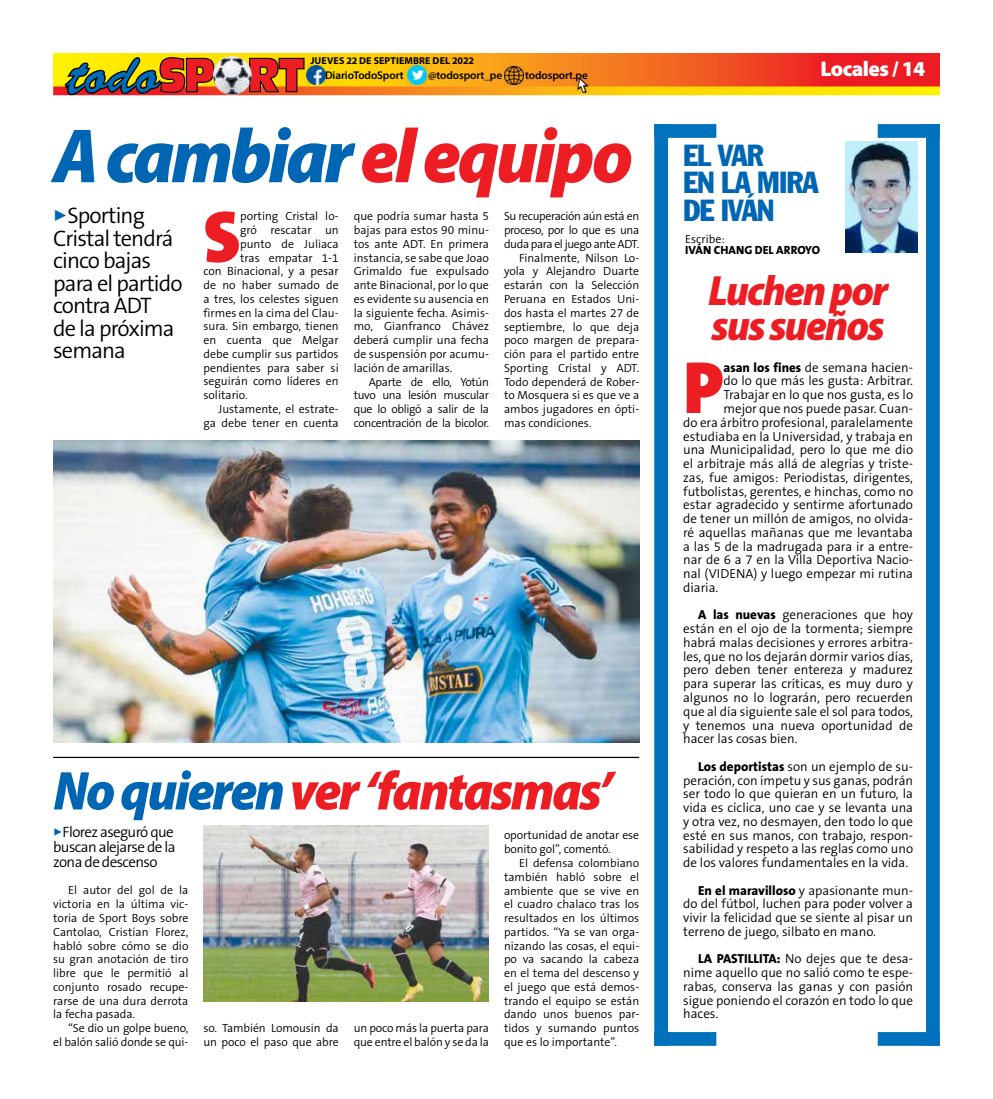
<style>
.page{position:relative;width:993px;height:1099px;background:#fff}
.page>*{position:absolute;margin:0;border:0;box-sizing:border-box;transform-origin:0 0}
.t1{font:italic 900 semi-condensed 77.5px "Myriad Pro";letter-spacing:-.04em;color:#0066b3}
.t2{font:900 74.25px "The Sans B9";color:#ed1d24}
.t3{font:900 73px "The Sans B9";color:#ed1d24}
.t4{font:italic 900 semi-condensed 55px "Myriad Pro";letter-spacing:-.04em;color:#ed1d24}
.t5{font:italic 900 semi-condensed 42.5px/35px "Myriad Pro";letter-spacing:-.04em;color:#ed1d24}
.t6{font:condensed 30px/27.5px "Franklin Gothic Std";letter-spacing:-.03em;color:#0066b3}
.t7{font:300 22.5px/22.5px "The Sans B4";letter-spacing:-.04em;color:#000}
.t8{font:900 21.25px "Myriad Pro";letter-spacing:-.03em;color:#fff}
.t9{font:300 15px/15px "The Sans B4";letter-spacing:-.04em;color:#000;text-align:justify}
.t10{font:300 13.12px/13.8px "The Sans B4";color:#000;text-align:justify}
.t11{font:300 11.88px/13.8px "The Sans B4";color:#000;text-align:justify}
.t12{font:300 11.88px "The Sans B4";letter-spacing:-.03em;color:#000}
.t13{font:800 11.88px "The Sans";color:#000}
.t14{font:600 11.25px "Myriad Pro";letter-spacing:-.01em;color:#000}
.t15{font:700 10px "Myriad Pro";letter-spacing:.01em;color:#000}
.s1{color:#ed1d24}
.s2{color:#0066b3}
.s3{font-family:"The Sans";font-weight:800}
</style>
<div class="page">
<svg style="left:53px;top:53px;width:886px;height:33px;background:#f47819"></svg>
<svg style="left:53px;top:86px;width:886px;height:9px;background:#fab20e"></svg>
<svg style="left:251px;top:58px;width:53px;height:34px;background:#ce4018"></svg>
<svg style="left:65px;top:57px;width:149px;height:38px;background:#9c692f"></svg>
<img style="left:212px;top:55px;width:39px;height:39px">
<img style="left:575px;top:78px;width:14px;height:14px">
<img style="left:306px;top:66px;width:19px;height:18px">
<img style="left:407px;top:66px;width:19px;height:19px">
<img style="left:504px;top:66px;width:19px;height:19px">
<img style="left:53px;top:440px;width:586px;height:302px">
<img style="left:203px;top:825px;width:286px;height:176px">
<img style="left:845px;top:142px;width:71px;height:111px">
<div style="left:654px;top:124px;width:13px;height:921px;background:#0072bc"></div>
<div style="left:654px;top:1032px;width:62px;height:13px;background:#0072bc"></div>
<div style="left:654px;top:124px;width:62px;height:14px;background:#0072bc"></div>
<div style="left:925px;top:124px;width:14px;height:921px;background:#0072bc"></div>
<div style="left:877px;top:1032px;width:62px;height:13px;background:#0072bc"></div>
<div style="left:877px;top:124px;width:62px;height:14px;background:#0072bc"></div>
<hr style="left:53px;top:756px;width:586px;height:2px;background:#000">
<p class="t15" style="left:310px;top:54px;width:165px">JUEVES 22 DE SEPTIEMBRE DEL 2022</p>
<p class="t14" style="left:325px;top:68px;width:80px">DiarioTodoSport</p>
<p class="t14" style="left:428px;top:68px;width:76px">@todosport_pe</p>
<p class="t14" style="left:525px;top:68px;width:64px">todosport.pe</p>
<h3 class="t8" style="left:820px;top:55px;width:106px">Locales / 14</h3>
<h1 class="t1" style="left:53px;top:105px;width:581px">A cambiar <span class="s1">el equipo</span></h1>
<h3 class="t7" style="left:53px;top:205px;width:131px"><span class="s2">✓</span>Sporting<br>Cristal tendrá cinco bajas para el partido contra ADT<br>de la próxima semana</h3>
<h3 class="t3" style="left:203px;top:198px;width:38px">S</h3>
<p class="t11" style="left:240px;top:210px;width:100px">porting Cristal lo-</p>
<p class="t11" style="left:240px;top:224px;width:100px">gró rescatar un</p>
<p class="t11" style="left:240px;top:237px;width:100px">punto de Juliaca</p>
<p class="t11" style="left:240px;top:251px;width:100px">tras empatar 1-1</p>
<p class="t11" style="left:203px;top:265px;width:137px">con Binacional, y a pesar</p>
<p class="t11" style="left:203px;top:279px;width:137px">de no haber sumado de</p>
<p class="t11" style="left:203px;top:292px;width:137px">a tres, los celestes siguen</p>
<p class="t11" style="left:203px;top:306px;width:137px">firmes en la cima del Clau-</p>
<p class="t11" style="left:203px;top:320px;width:137px">sura. Sin embargo, tienen</p>
<p class="t11" style="left:203px;top:334px;width:137px">en cuenta que Melgar</p>
<p class="t11" style="left:203px;top:347px;width:137px">debe cumplir sus partidos</p>
<p class="t11" style="left:203px;top:361px;width:137px">pendientes para saber si</p>
<p class="t11" style="left:203px;top:375px;width:137px">seguirán como líderes en</p>
<p class="t11" style="left:203px;top:389px;width:46px">solitario.</p>
<p class="t11" style="left:218px;top:402px;width:122px">Justamente, el estrate-</p>
<p class="t11" style="left:203px;top:416px;width:137px">ga debe tener en cuenta</p>
<p class="t11" style="left:353px;top:210px;width:137px">que podría sumar hasta 5 bajas para estos 90 minu&shy;tos ante ADT. En primera instancia, se sabe que Joao Grimaldo fue expulsado ante Binacional, por lo que es evidente su ausencia en la siguiente fecha. Asimis&shy;mo, Gianfranco Chávez deberá cumplir una fecha de suspensión por acumu&shy;lación de amarillas.</p>
<p class="t11" style="left:353px;top:375px;width:137px;text-indent:15px">Aparte de ello, Yotún tuvo una lesión muscular que lo obligó a salir de la concentración de la bicolor.</p>
<p class="t12" style="left:504px;top:210px;width:137px">Su recuperación aún está en</p>
<p class="t12" style="left:504px;top:224px;width:137px">proceso, por lo que es una</p>
<p class="t12" style="left:504px;top:238px;width:137px">duda para el juego ante ADT.</p>
<p class="t11" style="left:519px;top:251px;width:122px">Finalmente, Nilson Lo-</p>
<p class="t11" style="left:504px;top:265px;width:137px">yola y Alejandro Duarte</p>
<p class="t11" style="left:504px;top:279px;width:137px">estarán con la Selección</p>
<p class="t11" style="left:504px;top:292px;width:137px">Peruana en Estados Uni-</p>
<p class="t11" style="left:504px;top:306px;width:137px">dos hasta el martes 27 de</p>
<p class="t11" style="left:504px;top:320px;width:137px">septiembre, lo que deja</p>
<p class="t11" style="left:504px;top:334px;width:137px">poco margen de prepara-</p>
<p class="t11" style="left:504px;top:347px;width:137px">ción para el partido entre</p>
<p class="t11" style="left:504px;top:361px;width:137px">Sporting Cristal y ADT.</p>
<p class="t11" style="left:504px;top:375px;width:137px">Todo dependerá de Rober-</p>
<p class="t11" style="left:504px;top:389px;width:137px">to Mosquera si es que ve a</p>
<p class="t11" style="left:504px;top:402px;width:137px">ambos jugadores en ópti-</p>
<p class="t11" style="left:504px;top:416px;width:89px">mas condiciones.</p>
<h3 class="t4" style="left:53px;top:754px;width:560px"><span class="s2">No quieren</span> ver ‘fantasmas’</h3>
<p class="t9" style="left:53px;top:824px;width:124px"><span class="s2">✓</span>Florez aseguró que buscan alejarse de la zona de descenso</p>
<p class="t11" style="left:53px;top:884px;width:137px;text-indent:15px">El autor del gol de la victoria en la última vic&shy;toria de Sport Boys sobre Cantolao, Cristian Florez, habló sobre cómo se dio su gran anotación de tiro libre que le permitió al conjunto rosado recupe&shy;rarse de una dura derrota la fecha pasada.</p>
<p class="t11" style="left:53px;top:1021px;width:137px;text-align:right">“Se dio un golpe bueno,<br>el balón salió donde se qui-</p>
<p class="t11" style="left:203px;top:1021px;width:137px">so. También Lomousin da un poco el paso que abre</p>
<p class="t11" style="left:353px;top:1021px;width:137px">un poco más la puerta para que entre el balón y se da la</p>
<p class="t11" style="left:504px;top:829px;width:137px">oportunidad de anotar ese bonito gol”, comentó.</p>
<p class="t11" style="left:504px;top:856px;width:137px;text-indent:15px">El defensa colombiano también habló sobre el ambiente que se vive en el cuadro chalaco tras los resultados en los últimos partidos. “Ya se van orga&shy;nizando las cosas, el equi&shy;po va sacando la cabeza en el tema del descenso y el juego que está demos&shy;trando el equipo se están dando unos buenos par&shy;tidos y sumando puntos que es lo importante”.</p>
<h3 class="t6" style="left:683px;top:141px;width:137px">EL VAR<br>EN LA MIRA<br>DE IVÁN</h3>
<p class="t11" style="left:685px;top:232px;width:41px">Escribe:</p>
<p class="t13" style="left:685px;top:240px;width:136px">IVÁN CHANG DEL ARROYO</p>
<h3 class="t5" style="left:707px;top:271px;width:181px">Luchen por sus sueños</h3>
<h2 class="t2" style="left:683px;top:348px;width:42px">P</h2>
<p class="t10" style="left:723px;top:361px;width:191px"><span class="s3">asan los fines</span> de semana hacien-</p>
<p class="t10" style="left:723px;top:374px;width:191px">do lo que más les gusta: Arbitrar.</p>
<p class="t10" style="left:723px;top:388px;width:191px">Trabajar en lo que nos gusta, es lo</p>
<p class="t10" style="left:723px;top:402px;width:191px">mejor que nos puede pasar. Cuan-</p>
<p class="t10" style="left:683px;top:416px;width:231px">do era árbitro profesional, paralelamente</p>
<p class="t10" style="left:683px;top:430px;width:231px">estudiaba en la Universidad, y trabaja en</p>
<p class="t10" style="left:683px;top:443px;width:231px">una Municipalidad, pero lo que me dio</p>
<p class="t10" style="left:683px;top:457px;width:231px">el arbitraje más allá de alegrías y triste-</p>
<p class="t10" style="left:683px;top:471px;width:231px">zas, fue amigos: Periodistas, dirigentes,</p>
<p class="t10" style="left:683px;top:485px;width:231px">futbolistas, gerentes, e hinchas, como no</p>
<p class="t10" style="left:683px;top:498px;width:231px">estar agradecido y sentirme afortunado</p>
<p class="t10" style="left:683px;top:512px;width:231px">de tener un millón de amigos, no olvida-</p>
<p class="t10" style="left:683px;top:526px;width:231px">ré aquellas mañanas que me levantaba</p>
<p class="t10" style="left:683px;top:540px;width:231px">a las 5 de la madrugada para ir a entre-</p>
<p class="t10" style="left:683px;top:553px;width:231px">nar de 6 a 7 en la Villa Deportiva Nacio-</p>
<p class="t10" style="left:683px;top:567px;width:231px">nal (VIDENA) y luego empezar mi rutina</p>
<p class="t10" style="left:683px;top:581px;width:37px">diaria.</p>
<p class="t10" style="left:683px;top:608px;width:231px;text-indent:15px"><span class="s3">A las nuevas</span> generaciones que hoy están en el ojo de la tormenta; siempre habrá malas decisiones y errores arbitra&shy;les, que no los dejarán dormir varios días, pero deben tener entereza y madurez para superar las críticas, es muy duro y algunos no lo lograrán, pero recuerden que al día siguiente sale el sol para todos, y tenemos una nueva oportunidad de hacer las cosas bien.</p>
<p class="t10" style="left:683px;top:760px;width:231px;text-indent:15px"><span class="s3">Los deportistas</span> son un ejemplo de su&shy;peración, con ímpetu y sus ganas, podrán ser todo lo que quieran en un futuro, la vida es cíclica, uno cae y se levanta una y otra vez, no desmayen, den todo lo que esté en sus manos, con trabajo, respon&shy;sabilidad y respeto a las reglas como uno de los valores fundamentales en la vida.</p>
<p class="t10" style="left:683px;top:883px;width:231px;text-indent:15px"><span class="s3">En el maravilloso</span> y apasionante mun&shy;do del fútbol, luchen para poder volver a vivir la felicidad que se siente al pisar un terreno de juego, silbato en mano.</p>
<p class="t10" style="left:683px;top:952px;width:231px;text-indent:15px"><span class="s3">LA PASTILLITA:</span> No dejes que te desa&shy;nime aquello que no salió como te espe&shy;rabas, conserva las ganas y con pasión sigue poniendo el corazón en todo lo que haces.</p>
</div>
